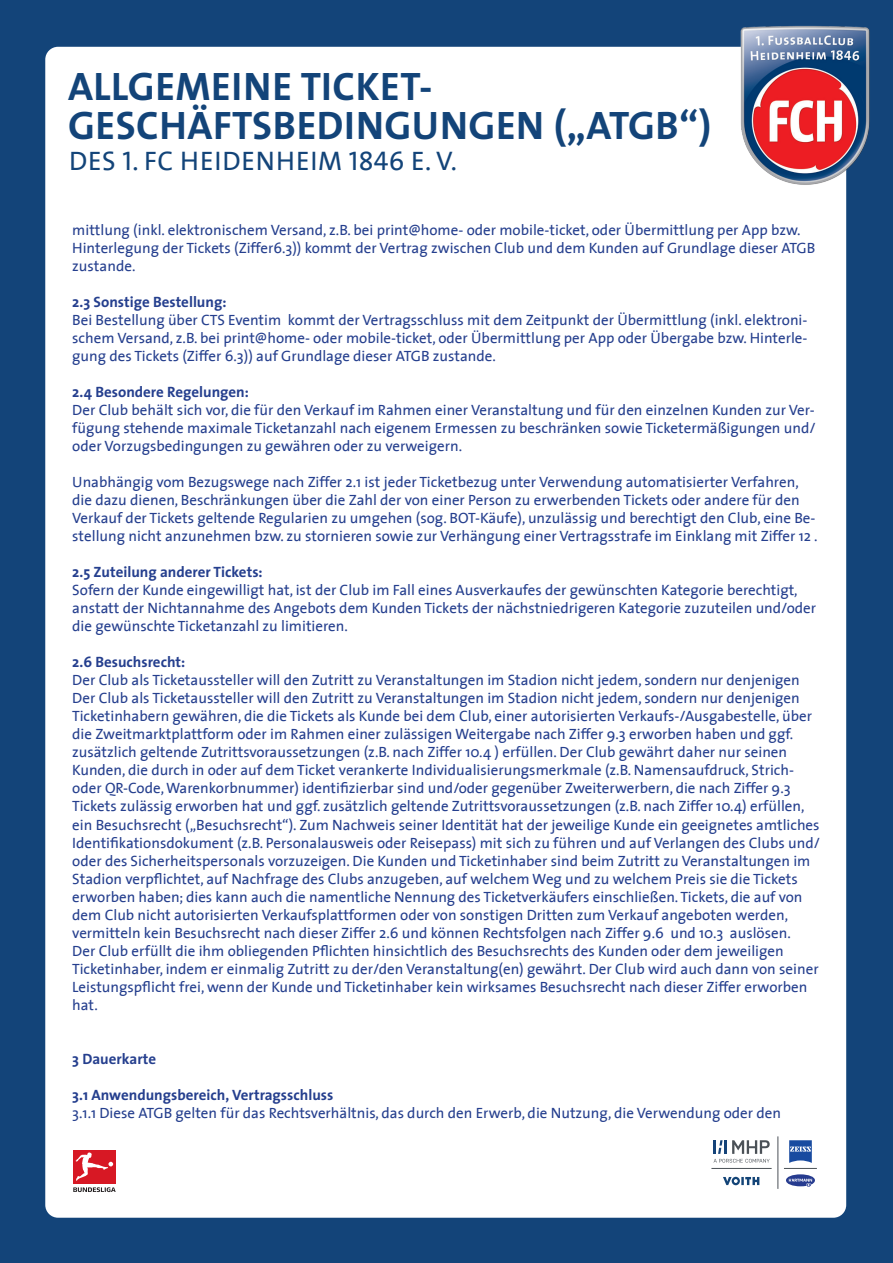
<style>
.page{position:relative;width:893px;height:1263px;background:#134479}
.page>*{position:absolute;margin:0;border:0;box-sizing:border-box;transform-origin:0 0}
.t1{font:39.9px/38.7px "The Sans Bold Caps";letter-spacing:.01em;color:#134479}
.t2{font:27px "The Sans Caps";letter-spacing:.025em;color:#134479}
.t3{font:15px/18px "The Sans";color:#253f8e}
.t4{font:700 15px "The Sans";color:#253f8e}
</style>
<div class="page">
<div style="left:45px;top:47px;width:801px;height:1171px;background:#fff;border-radius:13px"></div>
<img style="left:737px;top:25px;width:133px;height:176px">
<div style="left:73px;top:1150px;width:43px;height:33px;background:#d71824"></div>
<svg style="left:76px;top:1152px;width:37px;height:29px"></svg>
<svg style="left:73px;top:1187px;width:43px;height:5px"></svg>
<hr style="left:778px;top:1136px;width:1px;height:53px;background:#4b5157">
<hr style="left:711px;top:1168px;width:61px;height:1px;background:#4b5157">
<hr style="left:784px;top:1168px;width:33px;height:1px;background:#4b5157">
<svg style="left:723px;top:1177px;width:36px;height:8px"></svg>
<svg style="left:713px;top:1140px;width:57px;height:23px"></svg>
<svg style="left:786px;top:1174px;width:29px;height:13px"></svg>
<svg style="left:789px;top:1140px;width:23px;height:23px"></svg>
<h1 class="t1" style="left:68px;top:66px;width:645px">ALLGEMEINE TICKET-<br>GESCHÄFTSBEDINGUNGEN („ATGB“)</h1>
<h2 class="t2" style="left:69px;top:138px;width:390px">DES 1. FC HEIDENHEIM 1846 E. V.</h2>
<p class="t3" style="left:72px;top:221px;width:745px">mittlung (inkl. elektronischem Versand, z.B. bei print@home- oder mobile-ticket, oder Übermittlung per App bzw.<br>Hinterlegung der Tickets (Ziffer6.3)) kommt der Vertrag zwischen Club und dem Kunden auf Grundlage dieser ATGB zustande.</p>
<p class="t4" style="left:72px;top:290px;width:156px">2.3 Sonstige Bestellung:</p>
<p class="t3" style="left:72px;top:311px;width:737px;text-align:justify">Bei Bestellung über CTS Eventim kommt der Vertragsschluss mit dem Zeitpunkt der Übermittlung (inkl. elektroni&shy;schem Versand, z.B. bei print@home- oder mobile-ticket, oder Übermittlung per App oder Übergabe bzw. Hinterle&shy;gung des Tickets (Ziffer 6.3)) auf Grundlage dieser ATGB zustande.</p>
<p class="t4" style="left:72px;top:380px;width:178px">2.4 Besondere Regelungen:</p>
<p class="t3" style="left:72px;top:401px;width:745px;text-align:justify">Der Club behält sich vor, die für den Verkauf im Rahmen einer Veranstaltung und für den einzelnen Kunden zur Ver&shy;fügung stehende maximale Ticketanzahl nach eigenem Ermessen zu beschränken sowie Ticketermäßigungen und/ oder Vorzugsbedingungen zu gewähren oder zu verweigern.</p>
<p class="t3" style="left:72px;top:473px;width:747px">Unabhängig vom Bezugswege nach Ziffer 2.1 ist jeder Ticketbezug unter Verwendung automatisierter Verfahren, die dazu dienen, Beschränkungen über die Zahl der von einer Person zu erwerbenden Tickets oder andere für den Verkauf der Tickets geltende Regularien zu umgehen (sog. BOT-Käufe), unzulässig und berechtigt den Club, eine Be&shy;stellung nicht anzunehmen bzw. zu stornieren sowie zur Verhängung einer Vertragsstrafe im Einklang mit Ziffer 12 .</p>
<p class="t4" style="left:72px;top:560px;width:192px">2.5 Zuteilung anderer Tickets:</p>
<p class="t3" style="left:72px;top:581px;width:745px">Sofern der Kunde eingewilligt hat, ist der Club im Fall eines Ausverkaufes der gewünschten Kategorie berechtigt, anstatt der Nichtannahme des Angebots dem Kunden Tickets der nächstniedrigeren Kategorie zuzuteilen und/oder die gewünschte Ticketanzahl zu limitieren.</p>
<p class="t4" style="left:72px;top:650px;width:115px">2.6 Besuchsrecht:</p>
<p class="t3" style="left:72px;top:671px;width:749px">Der Club als Ticketaussteller will den Zutritt zu Veranstaltungen im Stadion nicht jedem, sondern nur denjenigen Der Club als Ticketaussteller will den Zutritt zu Veranstaltungen im Stadion nicht jedem, sondern nur denjenigen Ticketinhabern gewähren, die die Tickets als Kunde bei dem Club, einer autorisierten Verkaufs-/Ausgabestelle, über die Zweitmarktplattform oder im Rahmen einer zulässigen Weitergabe nach Ziffer 9.3 erworben haben und ggf. zusätzlich geltende Zutrittsvoraussetzungen (z.B. nach Ziffer 10.4 ) erfüllen. Der Club gewährt daher nur seinen Kunden, die durch in oder auf dem Ticket verankerte Individualisierungsmerkmale (z.B. Namensaufdruck, Strich&shy;oder QR-Code, Warenkorbnummer) identifizierbar sind und/oder gegenüber Zweiterwerbern, die nach Ziffer 9.3<br>Tickets zulässig erworben hat und ggf. zusätzlich geltende Zutrittsvoraussetzungen (z.B. nach Ziffer 10.4) erfüllen, ein Besuchsrecht („Besuchsrecht“). Zum Nachweis seiner Identität hat der jeweilige Kunde ein geeignetes amtliches Identifikationsdokument (z.B. Personalausweis oder Reisepass) mit sich zu führen und auf Verlangen des Clubs und/ oder des Sicherheitspersonals vorzuzeigen. Die Kunden und Ticketinhaber sind beim Zutritt zu Veranstaltungen im Stadion verpflichtet, auf Nachfrage des Clubs anzugeben, auf welchem Weg und zu welchem Preis sie die Tickets erworben haben; dies kann auch die namentliche Nennung des Ticketverkäufers einschließen. Tickets, die auf von dem Club nicht autorisierten Verkaufsplattformen oder von sonstigen Dritten zum Verkauf angeboten werden, vermitteln kein Besuchsrecht nach dieser Ziffer 2.6 und können Rechtsfolgen nach Ziffer 9.6 und 10.3 auslösen.<br>Der Club erfüllt die ihm obliegenden Pflichten hinsichtlich des Besuchsrechts des Kunden oder dem jeweiligen Ticketinhaber, indem er einmalig Zutritt zu der/den Veranstaltung(en) gewährt. Der Club wird auch dann von seiner Leistungspflicht frei, wenn der Kunde und Ticketinhaber kein wirksames Besuchsrecht nach dieser Ziffer erworben hat.</p>
<p class="t4" style="left:72px;top:1046px;width:85px">3 Dauerkarte</p>
<p class="t4" style="left:72px;top:1082px;width:263px">3.1 Anwendungsbereich, Vertragsschluss</p>
<p class="t3" style="left:72px;top:1103px;width:710px">3.1.1 Diese ATGB gelten für das Rechtsverhältnis, das durch den Erwerb, die Nutzung, die Verwendung oder den</p>
</div>
